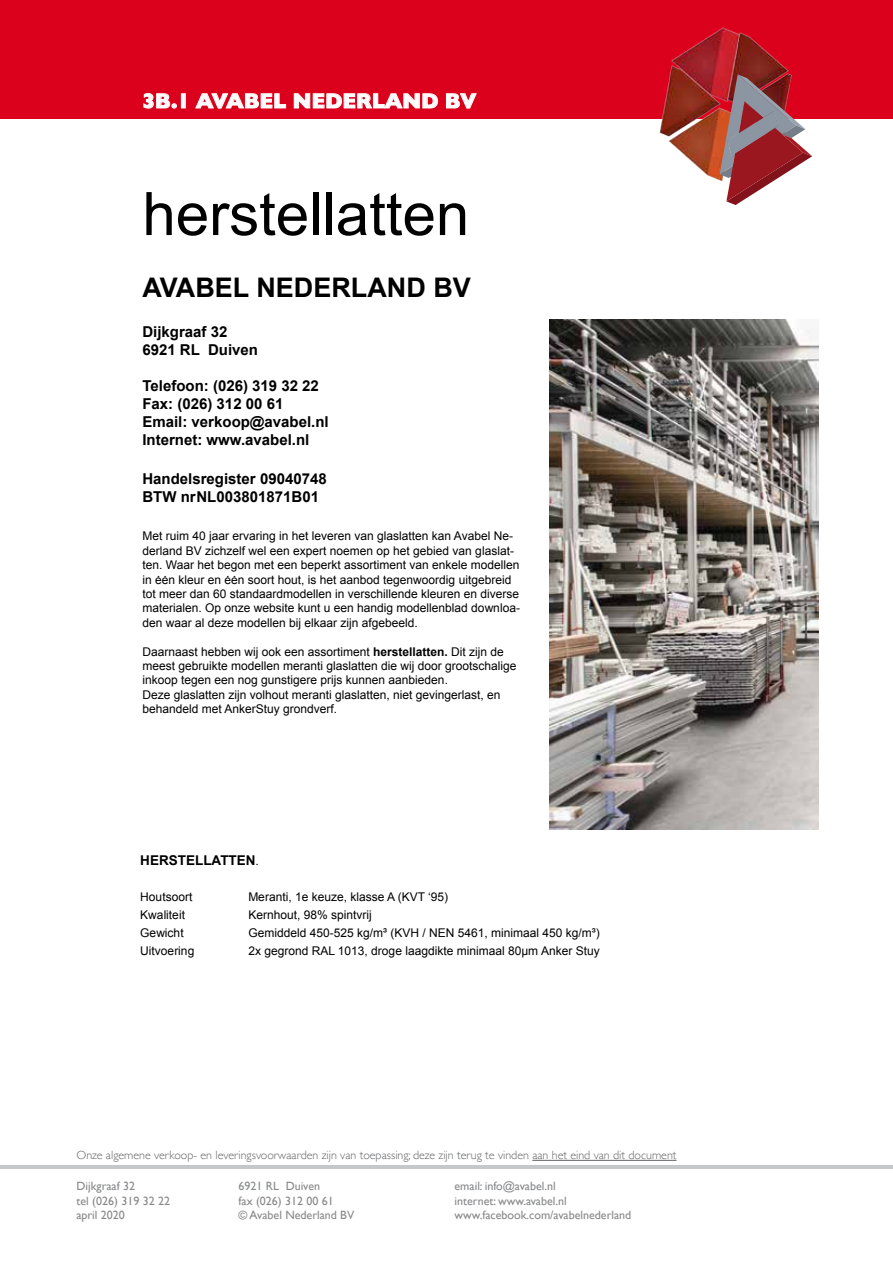
<style>
.page{position:relative;width:893px;height:1263px;background:#fff}
.page>*{position:absolute;margin:0;border:0;box-sizing:border-box;transform-origin:0 0}
.t1{font:60px "Arial";color:#000}
.t2{font:700 27px "Arial";color:#000}
.t3{font:700 21px "Gill Sans";color:#fff}
.t4{font:700 15px/18px "Arial";color:#000}
.t5{font:700 13.5px "Arial";color:#000}
.t6{font:12px/14.4px "Arial";color:#000}
.t7{font:12px "Gill Sans";color:#87888a}
.t8{font:300 12px "Gill Sans";color:#646567}
.s1{font-weight:700}
.s2{font-weight:400;font-size:12px}
</style>
<div class="page">
<div style="left:0;top:0;width:893px;height:120px;background:#db001b"></div>
<div style="left:0;top:119px;width:893px;height:6px;background:#fff"></div>
<hr style="left:0;top:1165px;width:893px;height:3px;background:#c6c7c8">
<hr style="left:532px;top:1160px;width:144px;height:1px;background:#646567">
<img style="left:750px;top:37px;width:29px;height:25px">
<img style="left:666px;top:27px;width:84px;height:70px">
<img style="left:725px;top:62px;width:64px;height:12px">
<img style="left:659px;top:97px;width:61px;height:84px">
<svg style="left:720px;top:74px;width:92px;height:131px"></svg>
<svg style="left:143px;top:93px;width:34px;height:16px"></svg>
<div style="left:181px;top:94px;width:4px;height:14px;border:1px solid #fff"></div>
<svg style="left:195px;top:93px;width:91px;height:16px"></svg>
<svg style="left:294px;top:93px;width:144px;height:16px"></svg>
<svg style="left:446px;top:93px;width:31px;height:16px"></svg>
<img style="left:550px;top:319px;width:269px;height:510px">
<h3 class="t3" style="left:142px;top:84px;width:335px">3B.1 AVABEL NEDERLAND BV</h3>
<h1 class="t1" style="left:142px;top:175px;width:328px">herstellatten</h1>
<h2 class="t2" style="left:142px;top:270px;width:330px">AVABEL NEDERLAND BV</h2>
<p class="t4" style="left:142px;top:323px;width:117px">Dijkgraaf 32<br>6921 RL Duiven</p>
<p class="t4" style="left:142px;top:377px;width:188px">Telefoon: (026) 319 32 22<br>Fax: (026) 312 00 61<br>Email: verkoop@avabel.nl<br>Internet: www.avabel.nl</p>
<p class="t4" style="left:142px;top:470px;width:186px">Handelsregister 09040748<br>BTW nrNL003801871B01</p>
<p class="t6" style="left:142px;top:529px;width:379px">Met ruim 40 jaar ervaring in het leveren van glaslatten kan Avabel Ne&shy;derland BV zichzelf wel een expert noemen op het gebied van glaslat&shy;ten. Waar het begon met een beperkt assortiment van enkele modellen in ėėn kleur en ėėn soort hout, is het aanbod tegenwoordig uitgebreid tot meer dan 60 standaardmodellen in verschillende kleuren en diverse materialen. Op onze website kunt u een handig modellenblad downloa&shy;den waar al deze modellen bij elkaar zijn afgebeeld.</p>
<p class="t6" style="left:142px;top:644px;width:376px">Daarnaast hebben wij ook een assortiment <span class="s1">herstellatten.</span> Dit zijn de meest gebruikte modellen meranti glaslatten die wij door grootschalige inkoop tegen een nog gunstigere prijs kunnen aanbieden.<br>Deze glaslatten zijn volhout meranti glaslatten, niet gevingerlast, en behandeld met AnkerStuy grondverf.</p>
<p class="t5" style="left:140px;top:851px;width:120px">HERSTELLATTEN<span class="s2">.</span></p>
<p class="t6" style="left:140px;top:889px;width:54px">Houtsoort</p>
<p class="t6" style="left:248px;top:889px;width:201px">Meranti, 1e keuze, klasse A (KVT ‘95)</p>
<p class="t6" style="left:140px;top:907px;width:46px">Kwaliteit</p>
<p class="t6" style="left:248px;top:907px;width:125px">Kernhout, 98% spintvrij</p>
<p class="t6" style="left:140px;top:925px;width:45px">Gewicht</p>
<p class="t6" style="left:248px;top:925px;width:353px">Gemiddeld 450-525 kg/m³ (KVH / NEN 5461, minimaal 450 kg/m³)</p>
<p class="t6" style="left:140px;top:943px;width:56px">Uitvoering</p>
<p class="t6" style="left:248px;top:943px;width:353px">2x gegrond RAL 1013, droge laagdikte minimaal 80μm Anker Stuy</p>
<p class="t8" style="left:77px;top:1146px;width:601px">Onze algemene verkoop- en leveringsvoorwaarden zijn van toepassing; deze zijn terug te vinden aan het eind van dit document</p>
<p class="t7" style="left:77px;top:1179px;width:60px">Dijkgraaf 32</p>
<p class="t7" style="left:239px;top:1179px;width:83px">6921 RL Duiven</p>
<p class="t7" style="left:455px;top:1179px;width:103px">email: info@avabel.nl</p>
<p class="t7" style="left:77px;top:1194px;width:95px">tel (026) 319 32 22</p>
<p class="t7" style="left:239px;top:1194px;width:97px">fax (026) 312 00 61</p>
<p class="t7" style="left:455px;top:1194px;width:114px">internet: www.avabel.nl</p>
<p class="t7" style="left:77px;top:1208px;width:50px">april 2020</p>
<p class="t7" style="left:239px;top:1208px;width:117px">© Avabel Nederland BV</p>
<p class="t7" style="left:455px;top:1208px;width:178px">www.facebook.com/avabelnederland</p>
</div>
